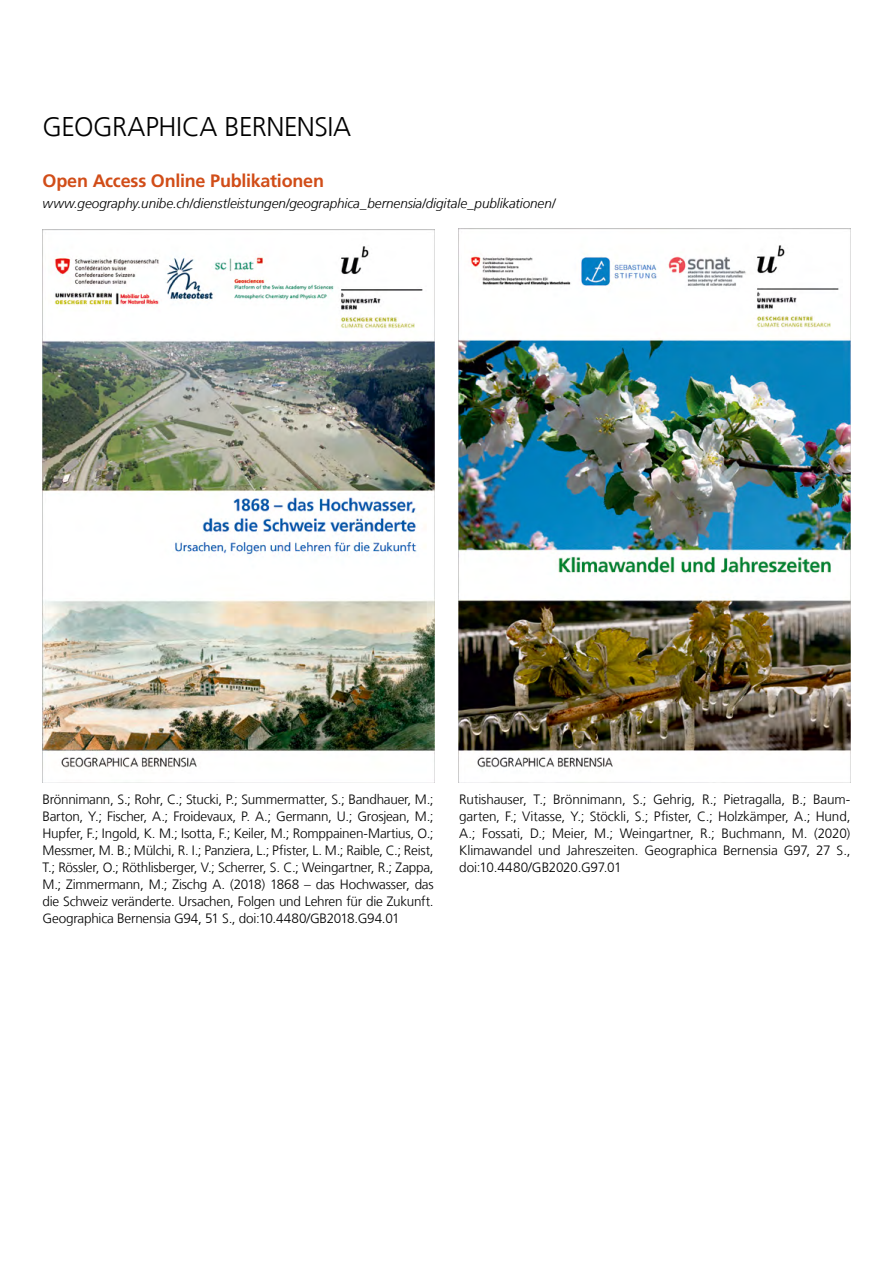
<style>
.page{position:relative;width:893px;height:1263px;background:#fff}
.page>*{position:absolute;margin:0;border:0;box-sizing:border-box;transform-origin:0 0}
.t1{font:300 27px "Frutiger LT Com";letter-spacing:-.015em;color:#000}
.t2{font:700 18px "Frutiger LT Com";letter-spacing:-.015em;color:#d14d18}
.t3{font:300 13.5px/17px "Frutiger LT Com";letter-spacing:-.015em;color:#000;text-align:justify}
.t4{font:italic 300 13.5px "Frutiger LT Com";letter-spacing:-.005em;color:#000}
</style>
<div class="page">
<img style="left:43px;top:229px;width:391px;height:539px">
<img style="left:458px;top:228px;width:392px;height:554px">
<h1 class="t1" style="left:43px;top:111px;width:310px">GEOGRAPHICA BERNENSIA</h1>
<h2 class="t2" style="left:43px;top:170px;width:283px">Open Access Online Publikationen</h2>
<p class="t4" style="left:43px;top:196px;width:514px">www.geography.unibe.ch/dienstleistungen/geographica_bernensia/digitale_publikationen/</p>
<p class="t3" style="left:43px;top:791px;width:393px">Brönnimann, S.; Rohr, C.; Stucki, P.; Summermatter, S.; Bandhauer, M.; Barton, Y.; Fischer, A.; Froidevaux, P. A.; Germann, U.; Grosjean, M.; Hupfer, F.; Ingold, K. M.; Isotta, F.; Keiler, M.; Romppainen-Martius, O.; Messmer, M. B.; Mülchi, R. I.; Panziera, L.; Pfister, L. M.; Raible, C.; Reist, T.; Rössler, O.; Röthlisberger, V.; Scherrer, S. C.; Weingartner, R.; Zappa, M.; Zimmermann, M.; Zischg A. (2018) 1868 – das Hochwasser, das die Schweiz veränderte. Ursachen, Folgen und Lehren für die Zukunft.<br>Geographica Bernensia G94, 51 S., doi:10.4480/GB2018.G94.01</p>
<p class="t3" style="left:459px;top:791px;width:393px">Rutishauser, T.; Brönnimann, S.; Gehrig, R.; Pietragalla, B.; Baum&shy;garten, F.; Vitasse, Y.; Stöckli, S.; Pfister, C.; Holzkämper, A.; Hund, A.; Fossati, D.; Meier, M.; Weingartner, R.; Buchmann, M. (2020)<br>Klimawandel und Jahreszeiten. Geographica Bernensia G97, 27 S., doi:10.4480/GB2020.G97.01</p>
</div>
